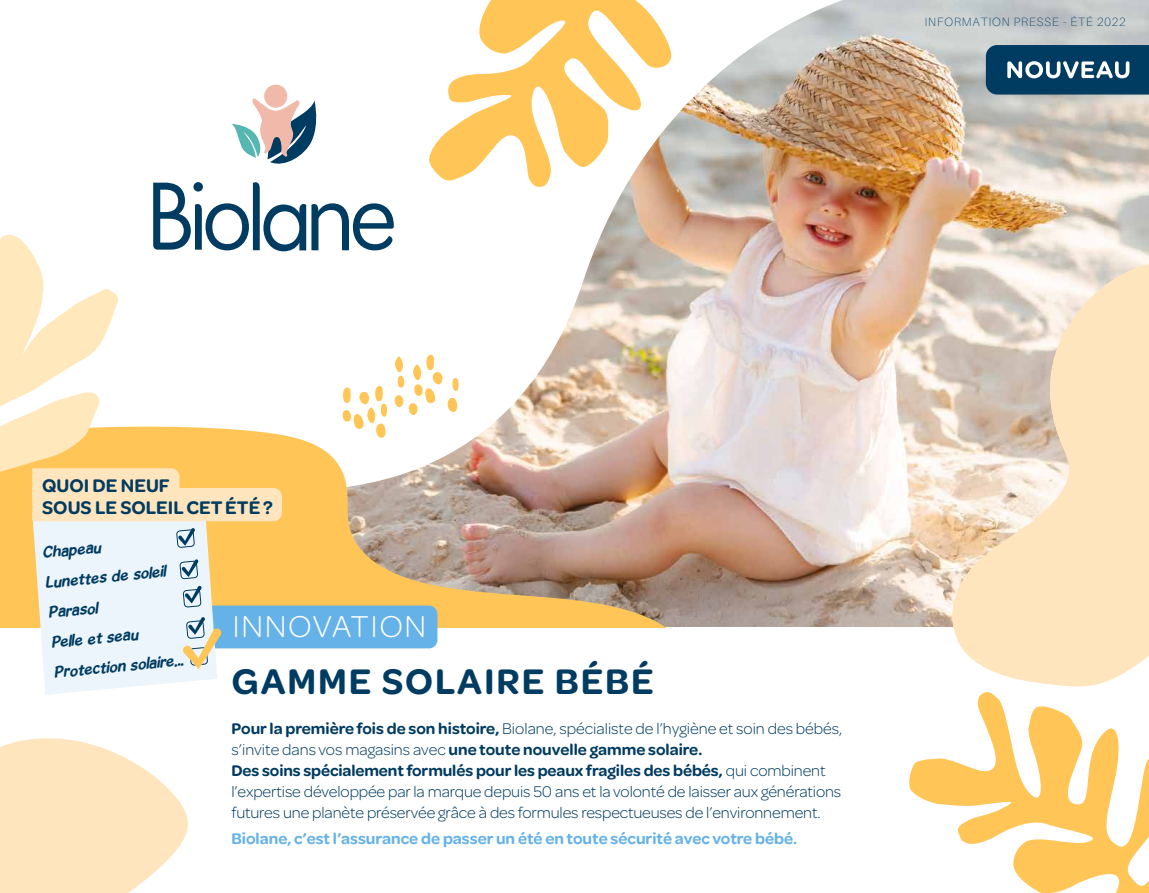
<style>
.page{position:relative;width:1149px;height:893px;background:#fff}
.page>*{position:absolute;margin:0;border:0;box-sizing:border-box;transform-origin:0 0}
.t1{font:600 37.95px "Omnes";letter-spacing:.05em;color:#003b61}
.t2{font:300 32.25px "Omnes";letter-spacing:.05em;color:#fff}
.t3{font:600 19.5px/22.5px "Omnes";color:#003b61}
.t4{font:italic 700 16.65px/30px "Gosmick Sans";color:#003b61}
.t5{font:300 16.5px/21px "Omnes";letter-spacing:-.005em;color:#003b61}
.t6{font:600 16.5px "Omnes";color:#65b2e8}
.t7{font:100 12px "Aileron";letter-spacing:.075em;color:#003b61}
.s1{font-weight:600}
</style>
<div class="page">
<img style="left:393px;top:0;width:755px;height:627px">
<img style="left:459px;top:420px;width:238px;height:207px">
<svg style="left:0;top:235px;width:119px;height:119px;fill:#ffe8bc"></svg>
<svg style="left:153px;top:182px;width:240px;height:69px"></svg>
<svg style="left:232px;top:84px;width:85px;height:80px"></svg>
<svg style="left:428px;top:0;width:277px;height:188px"></svg>
<svg style="left:0;top:354px;width:459px;height:341px"></svg>
<svg style="left:985px;top:45px;width:163px;height:50px;background:#225575"></svg>
<svg style="left:944px;top:191px;width:204px;height:496px;background:#f0dcc0"></svg>
<svg style="left:0;top:738px;width:188px;height:155px"></svg>
<svg style="left:909px;top:692px;width:239px;height:201px"></svg>
<p class="t7" style="left:924px;top:15px;width:202px">INFORMATION PRESSE - ÉTÉ 2022</p>
<p class="t3" style="left:42px;top:473px;width:232px">QUOI DE NEUF<br>SOUS LE SOLEIL CET ÉTÉ ?</p>
<p class="t4" style="left:41px;top:537px;width:133px;rotate:-5deg">Chapeau<br>Lunettes de soleil<br>Parasol<br>Pelle et seau<br>Protection solaire...</p>
<h2 class="t2" style="left:232px;top:605px;width:195px">INNOVATION</h2>
<h1 class="t1" style="left:231px;top:655px;width:423px">GAMME SOLAIRE BÉBÉ</h1>
<p class="t5" style="left:231px;top:717px;width:612px"><span class="s1">Pour la première fois de son histoire,</span> Biolane, spécialiste de l’hygiène et soin des bébés, s’invite dans vos magasins avec <span class="s1">une toute nouvelle gamme solaire.<br>Des soins spécialement formulés pour les peaux fragiles des bébés,</span> qui combinent l’expertise développée par la marque depuis 50 ans et la volonté de laisser aux générations futures une planète préservée grâce à des formules respectueuses de l’environnement.</p>
<p class="t6" style="left:231px;top:827px;width:567px">Biolane, c’est l’assurance de passer un été en toute sécurité avec votre bébé.</p>
</div>
